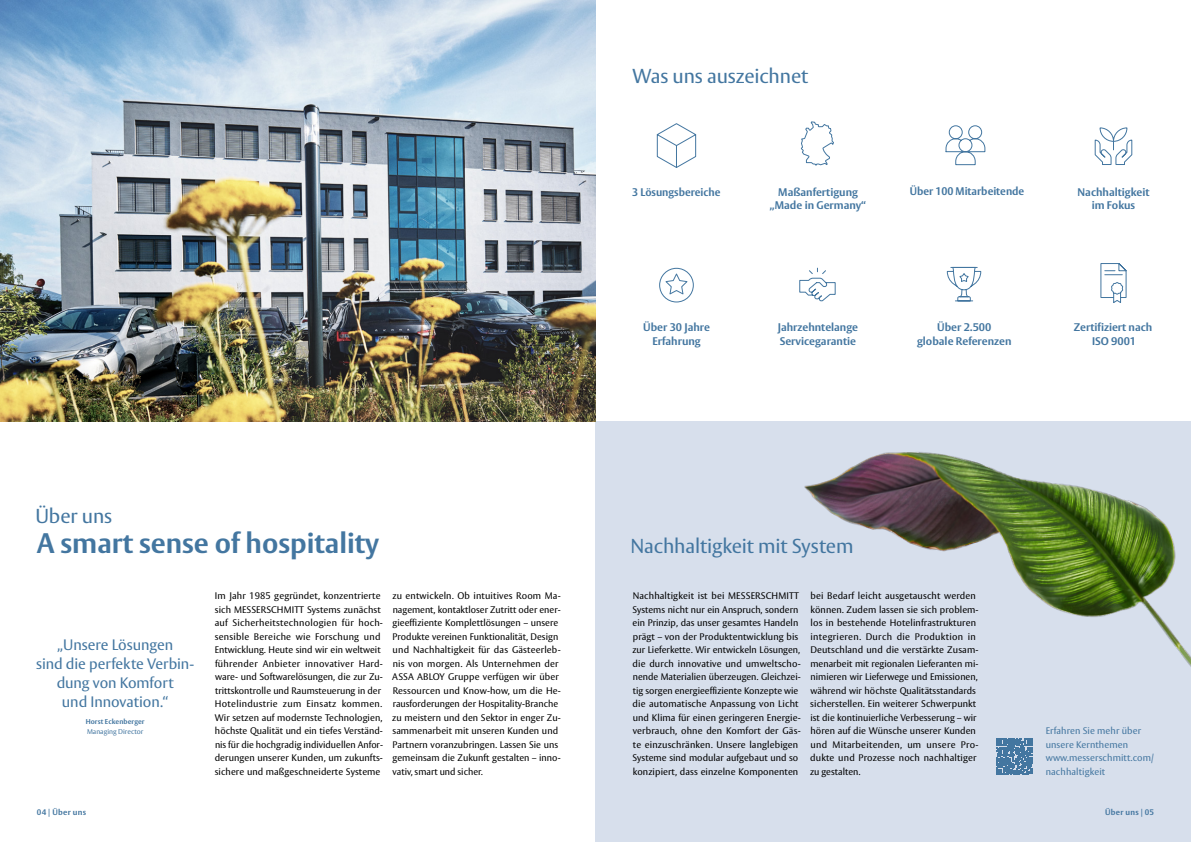
<style>
.page{position:relative;width:1191px;height:842px;background:#fff}
.page>*{position:absolute;margin:0;border:0;box-sizing:border-box;transform-origin:0 0}
.t1{font:700 28px "ASSA Vesta";color:#4376a0}
.t2{font:20px "ASSA Vesta";letter-spacing:-.01em;color:#4376a0}
.t3{font:15px/19px "ASSA Vesta";letter-spacing:-.005em;color:#4376a0;text-align:center}
.t4{font:700 11px/13.5px "ASSA Vesta";color:#4376a0;text-align:center}
.t5{font:9.5px/13.5px "ASSA Vesta";letter-spacing:.005em;color:#000}
.t6{font:9.5px/13.5px "ASSA Vesta";letter-spacing:.01em;color:#4376a0}
.t7{font:700 8px "ASSA Vesta";letter-spacing:.035em;color:#4376a0}
.t8{font:700 7px "ASSA Vesta";letter-spacing:.01em;color:#4376a0}
.t9{font:7px "ASSA Vesta";color:#4376a0}
</style>
<div class="page">
<div style="left:595px;top:421px;width:596px;height:421px;background:#d7dfec"></div>
<svg style="left:996px;top:738px;width:36px;height:36px"></svg>
<img style="left:0;top:0;width:595px;height:421px">
<img style="left:804px;top:452px;width:387px;height:215px">
<svg style="left:656px;top:123px;width:41px;height:45px"></svg>
<svg style="left:800px;top:121px;width:34px;height:45px"></svg>
<svg style="left:945px;top:125px;width:41px;height:41px"></svg>
<svg style="left:1094px;top:128px;width:38px;height:37px"></svg>
<svg style="left:659px;top:267px;width:35px;height:36px"></svg>
<svg style="left:799px;top:267px;width:37px;height:35px"></svg>
<svg style="left:946px;top:266px;width:36px;height:36px"></svg>
<svg style="left:1100px;top:263px;width:27px;height:40px"></svg>
<h2 class="t2" style="left:632px;top:64px;width:178px">Was uns auszeichnet</h2>
<p class="t4" style="left:632px;top:186px;width:90px">3 Lösungsbereiche</p>
<p class="t4" style="left:769px;top:186px;width:98px">Maßanfertigung „Made in Germany“</p>
<p class="t4" style="left:910px;top:184px;width:116px">Über 100 Mitarbeitende</p>
<p class="t4" style="left:1077px;top:186px;width:73px">Nachhaltigkeit im Fokus</p>
<h2 class="t2" style="left:35px;top:504px;width:78px">Über uns</h2>
<h1 class="t1" style="left:37px;top:526px;width:344px">A smart sense of hospitality</h1>
<p class="t4" style="left:643px;top:321px;width:68px">Über 30 Jahre<br>Erfahrung</p>
<p class="t4" style="left:778px;top:321px;width:82px;text-align:left">Jahrzehntelange<br>Servicegarantie</p>
<p class="t4" style="left:917px;top:321px;width:96px">Über 2.500<br>globale Referenzen</p>
<p class="t4" style="left:1073px;top:321px;width:80px">Zertifiziert nach<br>ISO 9001</p>
<h2 class="t2" style="left:630px;top:534px;width:224px">Nachhaltigkeit mit System</h2>
<h3 class="t3" style="left:36px;top:636px;width:160px">„Unsere Lösungen<br>sind die perfekte Verbin&shy;dung von Komfort<br>und Innovation.“</h3>
<p class="t8" style="left:86px;top:717px;width:60px">Horst Eckenberger</p>
<p class="t9" style="left:87px;top:727px;width:58px">Managing Director</p>
<p class="t5" style="left:392px;top:590px;width:170px">zu entwickeln. Ob intuitives Room Ma&shy;nagement, kontaktloser Zutritt oder ener&shy;gieeffiziente Komplettlösungen – unsere Produkte vereinen Funktionalität, Design und Nachhaltigkeit für das Gästeerleb&shy;nis von morgen. Als Unternehmen der ASSA ABLOY Gruppe verfügen wir über Ressourcen und Know-how, um die He&shy;rausforderungen der Hospitality-Branche zu meistern und den Sektor in enger Zu&shy;sammenarbeit mit unseren Kunden und Partnern voranzubringen. Lassen Sie uns gemeinsam die Zukunft gestalten – inno&shy;vativ, smart und sicher.</p>
<p class="t5" style="left:810px;top:590px;width:170px">bei Bedarf leicht ausgetauscht werden können. Zudem lassen sie sich problem&shy;los in bestehende Hotelinfrastrukturen integrieren. Durch die Produktion in Deutschland und die verstärkte Zusam&shy;menarbeit mit regionalen Lieferanten mi&shy;nimieren wir Lieferwege und Emissionen, während wir höchste Qualitätsstandards sicherstellen. Ein weiterer Schwerpunkt ist die kontinuierliche Verbesserung – wir hören auf die Wünsche unserer Kunden und Mitarbeitenden, um unsere Pro&shy;dukte und Prozesse noch nachhaltiger zu gestalten.</p>
<p class="t5" style="left:215px;top:590px;width:170px">Im Jahr 1985 gegründet, konzentrierte sich MESSERSCHMITT Systems zunächst auf Sicherheitstechnologien für hoch&shy;sensible Bereiche wie Forschung und Entwicklung. Heute sind wir ein weltweit führender Anbieter innovativer Hard&shy;ware- und Softwarelösungen, die zur Zu&shy;trittskontrolle und Raumsteuerung in der Hotelindustrie zum Einsatz kommen.<br>Wir setzen auf modernste Technologien, höchste Qualität und ein tiefes Verständ&shy;nis für die hochgradig individuellen Anfor&shy;derungen unserer Kunden, um zukunfts&shy;sichere und maßgeschneiderte Systeme</p>
<p class="t5" style="left:632px;top:590px;width:170px">Nachhaltigkeit ist bei MESSERSCHMITT Systems nicht nur ein Anspruch, sondern ein Prinzip, das unser gesamtes Handeln prägt – von der Produktentwicklung bis zur Lieferkette. Wir entwickeln Lösungen, die durch innovative und umweltscho&shy;nende Materialien überzeugen. Gleichzei&shy;tig sorgen energieeffiziente Konzepte wie die automatische Anpassung von Licht und Klima für einen geringeren Energie&shy;verbrauch, ohne den Komfort der Gäs&shy;te einzuschränken. Unsere langlebigen Systeme sind modular aufgebaut und so konzipiert, dass einzelne Komponenten</p>
<p class="t6" style="left:1045px;top:724px;width:110px">Erfahren Sie mehr über unsere Kernthemen www.messerschmitt.com/ nachhaltigkeit</p>
<p class="t7" style="left:37px;top:808px;width:51px">04 | Über uns</p>
<p class="t7" style="left:1105px;top:808px;width:51px">Über uns | 05</p>
</div>
